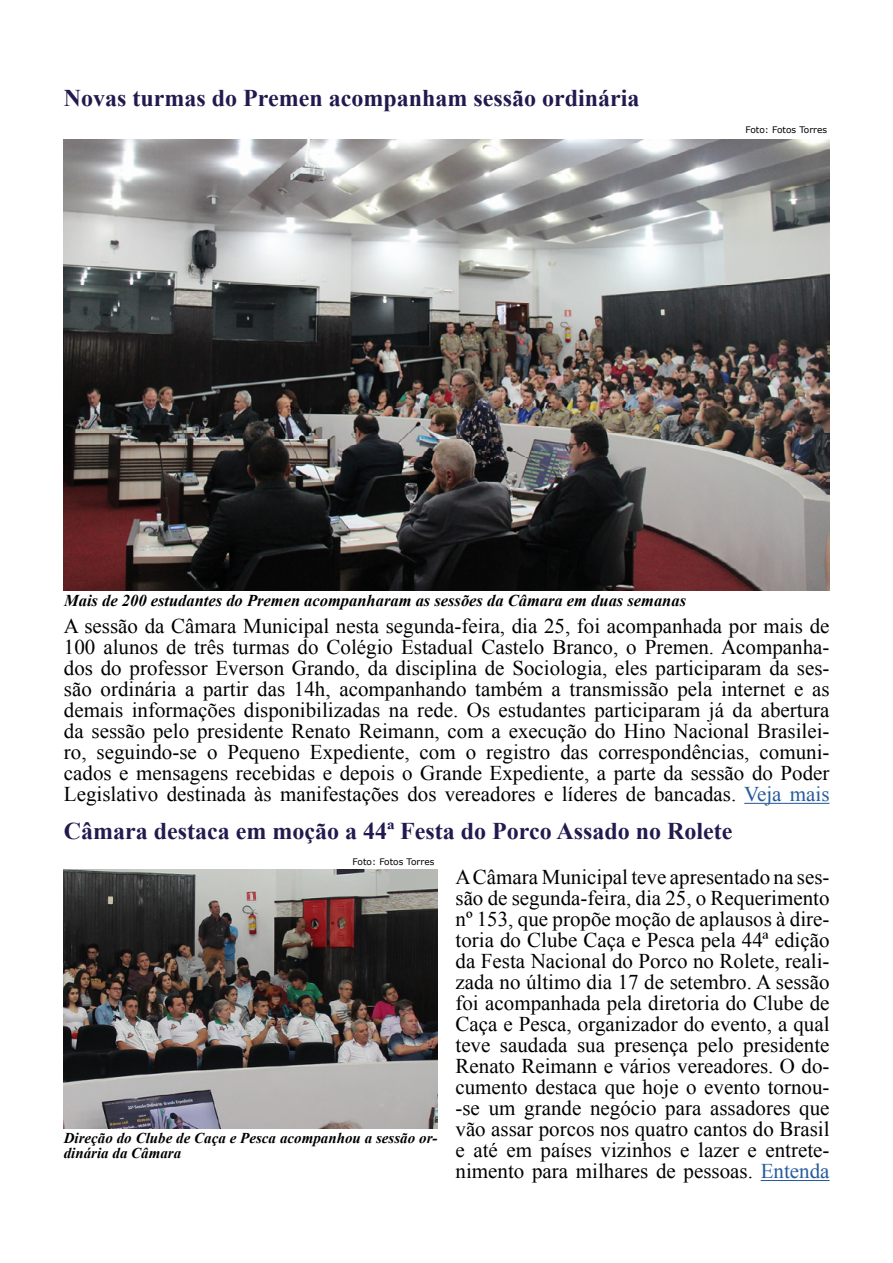
<style>
.page{position:relative;width:893px;height:1263px;background:#fff}
.page>*{position:absolute;margin:0;border:0;box-sizing:border-box;transform-origin:0 0}
.t1{font:700 24px "Times New Roman";color:#221a4e}
.t2{font:21px/21px "Times New Roman";color:#000;text-align:justify}
.t3{font:italic 700 16.5px "Times New Roman";color:#000}
.t4{font:italic 700 15px/15px "Times New Roman";color:#000}
.t5{font:9px "Verdana";color:#000}
.s1{color:#275b9b}
</style>
<div class="page">
<hr style="left:744px;top:803px;width:85px;height:1px;background:#275b9b">
<img style="left:64px;top:139px;width:765px;height:451px">
<img style="left:64px;top:870px;width:373px;height:258px">
<hr style="left:761px;top:1180px;width:68px;height:1px;background:#275b9b">
<p class="t1" style="left:64px;top:80px;width:577px">Novas turmas do Premen acompanham sessão ordinária</p>
<p class="t5" style="left:745px;top:124px;width:83px">Foto: Fotos Torres</p>
<p class="t3" style="left:64px;top:589px;width:624px">Mais de 200 estudantes do Premen acompanharam as sessões da Câmara em duas semanas</p>
<p class="t2" style="left:64px;top:615px;width:767px">A sessão da Câmara Municipal nesta segunda-feira, dia 25, foi acompanhada por mais de 100 alunos de três turmas do Colégio Estadual Castelo Branco, o Premen. Acompanha&shy;dos do professor Everson Grando, da disciplina de Sociologia, eles participaram da ses&shy;são ordinária a partir das 14h, acompanhando também a transmissão pela internet e as demais informações disponibilizadas na rede. Os estudantes participaram já da abertura da sessão pelo presidente Renato Reimann, com a execução do Hino Nacional Brasilei&shy;ro, seguindo-se o Pequeno Expediente, com o registro das correspondências, comuni&shy;cados e mensagens recebidas e depois o Grande Expediente, a parte da sessão do Poder Legislativo destinada às manifestações dos vereadores e líderes de bancadas. <span class="s1">Veja mais</span></p>
<p class="t1" style="left:64px;top:814px;width:670px">Câmara destaca em moção a 44ª Festa do Porco Assado no Rolete</p>
<p class="t5" style="left:353px;top:855px;width:83px">Foto: Fotos Torres</p>
<p class="t2" style="left:455px;top:866px;width:376px">A Câmara Municipal teve apresentado na ses&shy;são de segunda-feira, dia 25, o Requerimento nº 153, que propõe moção de aplausos à dire&shy;toria do Clube Caça e Pesca pela 44ª edição da Festa Nacional do Porco no Rolete, reali&shy;zada no último dia 17 de setembro. A sessão foi acompanhada pela diretoria do Clube de Caça e Pesca, organizador do evento, a qual teve saudada sua presença pelo presidente Renato Reimann e vários vereadores. O do&shy;cumento destaca que hoje o evento tornou--se um grande negócio para assadores que vão assar porcos nos quatro cantos do Brasil e até em países vizinhos e lazer e entrete&shy;nimento para milhares de pessoas. <span class="s1">Entenda</span></p>
<p class="t4" style="left:64px;top:1130px;width:375px">Direção do Clube de Caça e Pesca acompanhou a sessão or&shy;dinária da Câmara</p>
</div>
